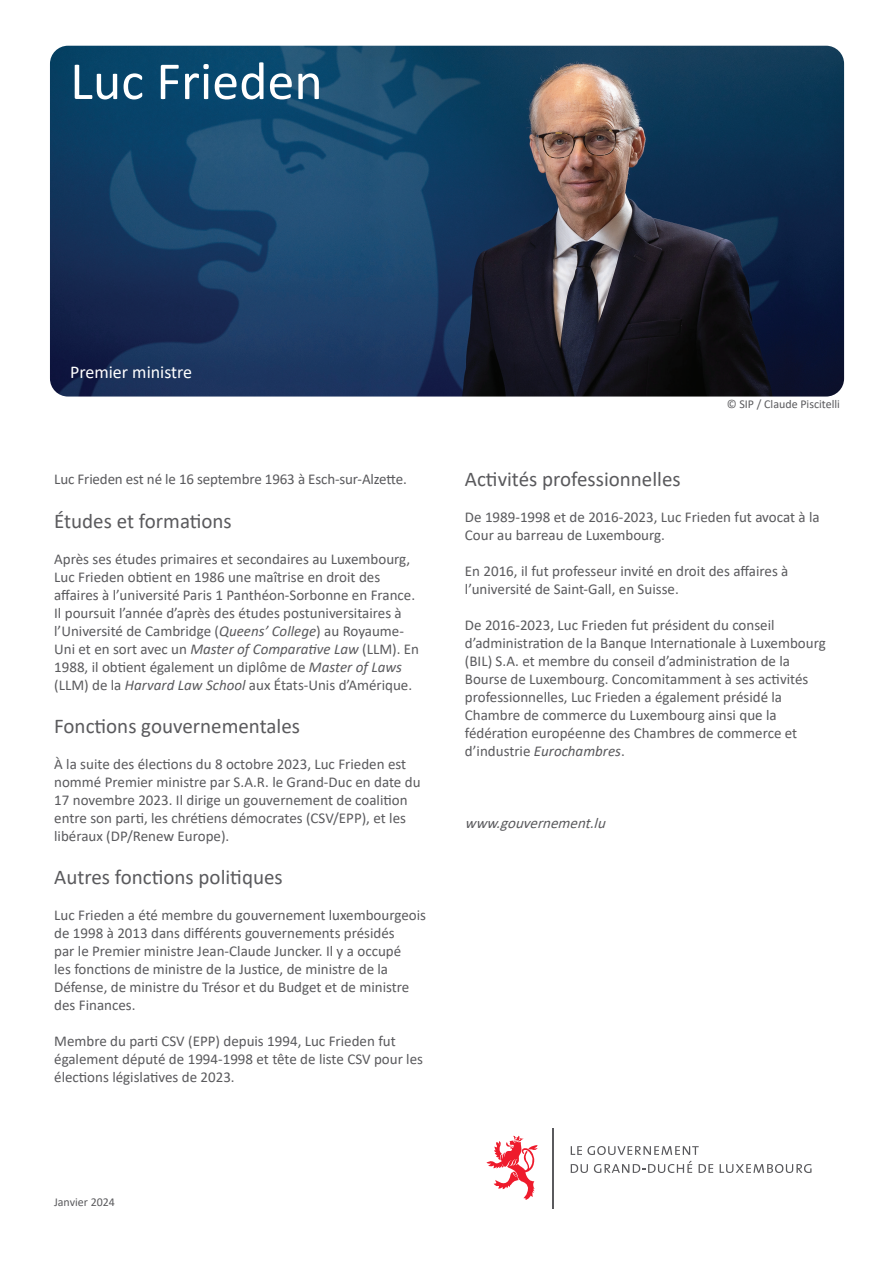
<style>
.page{position:relative;width:893px;height:1263px;background:#fff}
.page>*{position:absolute;margin:0;border:0;box-sizing:border-box;transform-origin:0 0}
.t1{font:54px "Calibri";color:#fff}
.t2{font:21px "Calibri";color:#5a5a5d}
.t3{font:18px "Calibri";color:#fff}
.t4{font:15px/18px "Calibri";color:#5a5a5d}
.t5{font:italic 15px "Calibri";color:#5a5a5d}
.t6{font:12px "Calibri";color:#5a5a5d}
.s1{font-style:italic}
</style>
<div class="page">
<img style="left:50px;top:46px;width:794px;height:350px">
<svg style="left:486px;top:1135px;width:52px;height:65px"></svg>
<hr style="left:552px;top:1128px;width:1px;height:81px;background:#5a5a5d">
<svg style="left:571px;top:1146px;width:142px;height:27px"></svg>
<svg style="left:720px;top:1164px;width:91px;height:9px"></svg>
<h1 class="t1" style="left:70px;top:44px;width:254px">Luc Frieden</h1>
<p class="t3" style="left:70px;top:360px;width:124px">Premier ministre</p>
<p class="t4" style="left:54px;top:470px;width:354px">Luc Frieden est né le 16 septembre 1963 à Esch-sur-Alzette.</p>
<h2 class="t2" style="left:54px;top:506px;width:179px">Études et formations</h2>
<p class="t4" style="left:54px;top:549px;width:366px">Après ses études primaires et secondaires au Luxembourg, Luc Frieden obtient en 1986 une maîtrise en droit des affaires à l’université Paris 1 Panthéon-Sorbonne en France.<br>Il poursuit l’année d’après des études postuniversitaires à l’Université de Cambridge (<span class="s1">Queens’ College</span>) au Royaume-Uni et en sort avec un <span class="s1">Master of Comparative Law</span> (LLM). En 1988, il obtient également un diplôme de <span class="s1">Master of Laws </span>(LLM) de la <span class="s1">Harvard Law School</span> aux États-Unis d’Amérique.</p>
<h2 class="t2" style="left:54px;top:711px;width:247px">Fonctions gouvernementales</h2>
<p class="t4" style="left:54px;top:754px;width:368px">À la suite des élections du 8 octobre 2023, Luc Frieden est nommé Premier ministre par S.A.R. le Grand-Duc en date du 17 novembre 2023. Il dirige un gouvernement de coalition entre son parti, les chrétiens démocrates (CSV/EPP), et les libéraux (DP/Renew Europe).</p>
<h2 class="t2" style="left:54px;top:862px;width:230px">Autres fonctions politiques</h2>
<p class="t4" style="left:54px;top:906px;width:373px">Luc Frieden a été membre du gouvernement luxembourgeois de 1998 à 2013 dans différents gouvernements présidés<br>par le Premier ministre Jean-Claude Juncker. Il y a occupé<br>les fonctions de ministre de la Justice, de ministre de la Défense, de ministre du Trésor et du Budget et de ministre des Finances.</p>
<p class="t4" style="left:54px;top:1032px;width:370px">Membre du parti CSV (EPP) depuis 1994, Luc Frieden fut également député de 1994-1998 et tête de liste CSV pour les élections législatives de 2023.</p>
<p class="t6" style="left:727px;top:395px;width:115px">© SIP / Claude Piscitelli</p>
<h2 class="t2" style="left:465px;top:465px;width:217px">Activités professionnelles</h2>
<p class="t4" style="left:465px;top:508px;width:356px">De 1989-1998 et de 2016-2023, Luc Frieden fut avocat à la<br>Cour au barreau de Luxembourg.</p>
<p class="t4" style="left:465px;top:562px;width:325px">En 2016, il fut professeur invité en droit des affaires à l’université de Saint-Gall, en Suisse.</p>
<p class="t4" style="left:465px;top:616px;width:362px">De 2016-2023, Luc Frieden fut président du conseil d’administration de la Banque Internationale à Luxembourg (BIL) S.A. et membre du conseil d’administration de la Bourse de Luxembourg. Concomitamment à ses activités professionnelles, Luc Frieden a également présidé la Chambre de commerce du Luxembourg ainsi que la fédération européenne des Chambres de commerce et d’industrie <span class="s1">Eurochambres</span>.</p>
<p class="t5" style="left:465px;top:813px;width:147px">www.gouvernement.lu</p>
<p class="t6" style="left:54px;top:1193px;width:63px">Janvier 2024</p>
</div>
